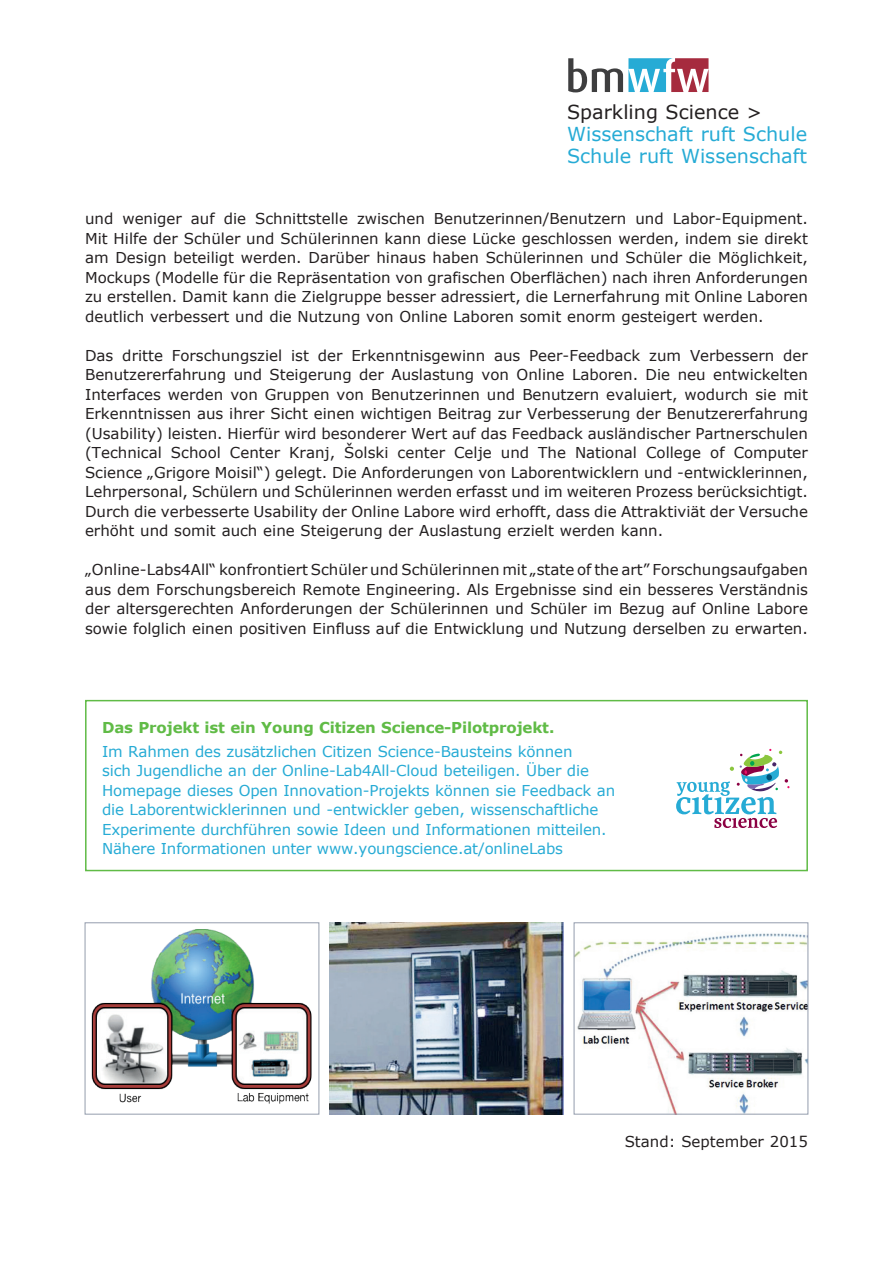
<style>
.page{position:relative;width:893px;height:1263px;background:#fff}
.page>*{position:absolute;margin:0;border:0;box-sizing:border-box;transform-origin:0 0}
.t1{font:19.2px/21.8px "Verdana";color:#26abd5}
.t2{font:19.2px "Verdana";color:#231f20}
.t3{font:15px/19.5px "Verdana";color:#231f20;text-align:justify}
.t4{font:15px/19.5px "Verdana";letter-spacing:-.01em;color:#26abd5}
.t5{font:700 15px "Verdana";letter-spacing:-.01em;color:#60bb46}
</style>
<div class="page">
<svg style="left:568px;top:58px;width:140px;height:34px"></svg>
<img style="left:576px;top:933px;width:230px;height:179px">
<div style="left:574px;top:922px;width:234px;height:192px;border:1px solid #949dad"></div>
<img style="left:330px;top:923px;width:233px;height:191px">
<img style="left:91px;top:929px;width:221px;height:175px">
<div style="left:85px;top:922px;width:234px;height:192px;border:1px solid #949dad"></div>
<div style="left:85px;top:700px;width:723px;height:171px;border:2px solid #60bb46"></div>
<svg style="left:676px;top:749px;width:113px;height:79px"></svg>
<p class="t2" style="left:567px;top:99px;width:197px">Sparkling Science &gt;</p>
<p class="t1" style="left:567px;top:123px;width:242px">Wissenschaft ruft Schule<br>Schule ruft Wissenschaft</p>
<p class="t3" style="left:85px;top:209px;width:724px">und weniger auf die Schnittstelle zwischen Benutzerinnen/Benutzern und Labor-Equipment.<br>Mit Hilfe der Schüler und Schülerinnen kann diese Lücke geschlossen werden, indem sie direkt am Design beteiligt werden. Darüber hinaus haben Schülerinnen und Schüler die Möglichkeit, Mockups (Modelle für die Repräsentation von grafischen Oberflächen) nach ihren Anforderungen zu erstellen. Damit kann die Zielgruppe besser adressiert, die Lernerfahrung mit Online Laboren deutlich verbessert und die Nutzung von Online Laboren somit enorm gesteigert werden.</p>
<p class="t3" style="left:85px;top:345px;width:724px">Das dritte Forschungsziel ist der Erkenntnisgewinn aus Peer-Feedback zum Verbessern der Benutzererfahrung und Steigerung der Auslastung von Online Laboren. Die neu entwickelten Interfaces werden von Gruppen von Benutzerinnen und Benutzern evaluiert, wodurch sie mit Erkenntnissen aus ihrer Sicht einen wichtigen Beitrag zur Verbesserung der Benutzererfahrung (Usability) leisten. Hierfür wird besonderer Wert auf das Feedback ausländischer Partnerschulen (Technical School Center Kranj, Šolski center Celje und The National College of Computer Science „Grigore Moisil“) gelegt. Die Anforderungen von Laborentwicklern und -entwicklerinnen, Lehrpersonal, Schülern und Schülerinnen werden erfasst und im weiteren Prozess berücksichtigt.<br>Durch die verbesserte Usability der Online Labore wird erhofft, dass die Attraktiviät der Versuche erhöht und somit auch eine Steigerung der Auslastung erzielt werden kann.</p>
<p class="t3" style="left:85px;top:560px;width:724px">„Online-Labs4All“ konfrontiert Schüler und Schülerinnen mit „state of the art” Forschungsaufgaben aus dem Forschungsbereich Remote Engineering. Als Ergebnisse sind ein besseres Verständnis der altersgerechten Anforderungen der Schülerinnen und Schüler im Bezug auf Online Labore sowie folglich einen positiven Einfluss auf die Entwicklung und Nutzung derselben zu erwarten.</p>
<p class="t5" style="left:102px;top:716px;width:454px">Das Projekt ist ein Young Citizen Science-Pilotprojekt.</p>
<p class="t4" style="left:102px;top:741px;width:515px">Im Rahmen des zusätzlichen Citizen Science-Bausteins können<br>sich Jugendliche an der Online-Lab4All-Cloud beteiligen. Über die Homepage dieses Open Innovation-Projekts können sie Feedback an die Laborentwicklerinnen und -entwickler geben, wissenschaftliche Experimente durchführen sowie Ideen und Informationen mitteilen.<br>Nähere Informationen unter www.youngscience.at/onlineLabs</p>
<p class="t3" style="left:625px;top:1131px;width:185px">Stand: September 2015</p>
</div>
